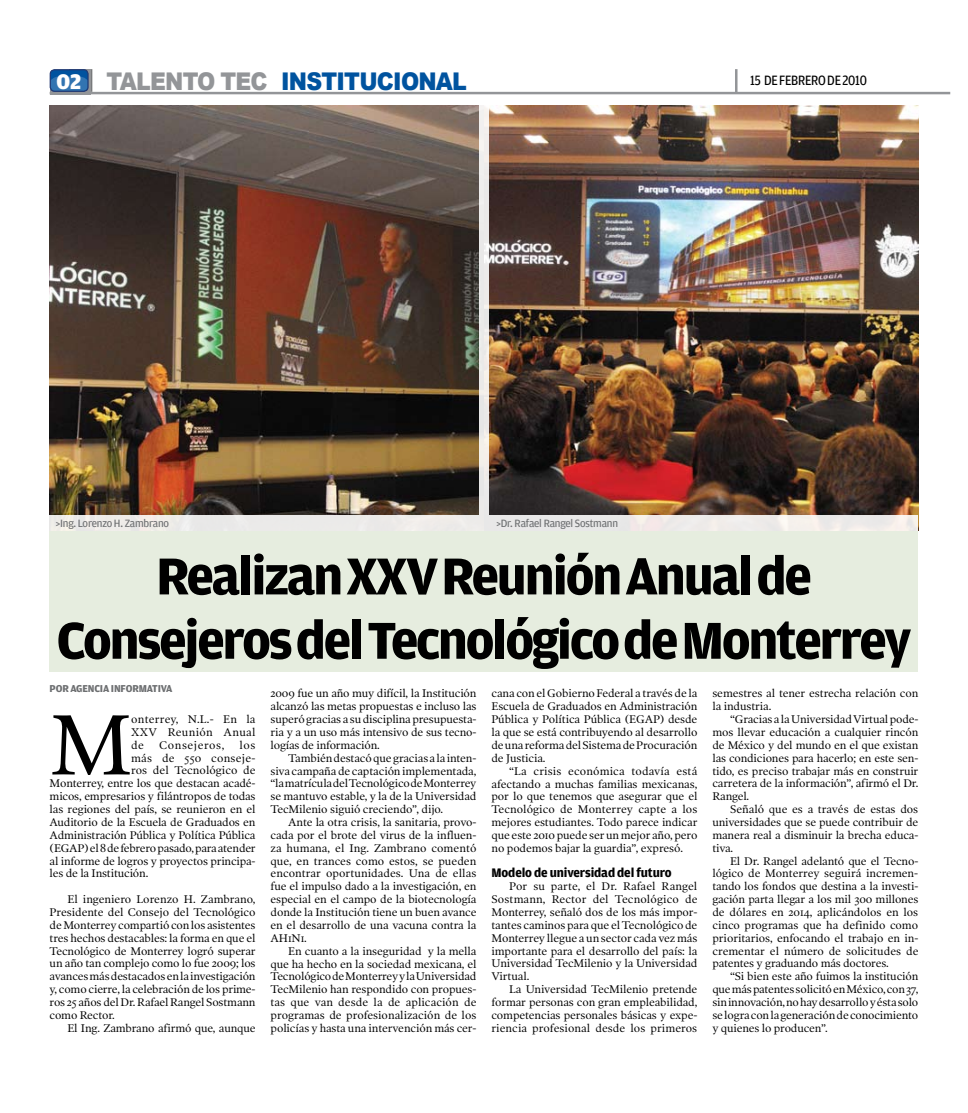
<style>
.page{position:relative;width:968px;height:1113px;background:#fff}
.page>*{position:absolute;margin:0;border:0;box-sizing:border-box;transform-origin:0 0}
.t1{font:86.38px "Poynter OS Text One";color:#000}
.t2{font:700 55px/64.2px "Amplitude";letter-spacing:-.04em;color:#000;text-align:center}
.t3{font:900 24.38px "Arial";letter-spacing:-.035em;color:#00539f;scale:.9 1}
.t4{font:900 24.38px "Arial";letter-spacing:-.035em;color:#939598;scale:.9 1}
.t5{font:14.38px "Amplitude";letter-spacing:-.015em;color:#000;scale:.9 1}
.t6{font:700 13.12px "Amplitude";letter-spacing:-.01em;color:#000}
.t7{font:11.25px/12.9px "Poynter OS Text One";letter-spacing:-.015em;color:#000;text-align:justify}
.t8{font:11.25px "Amplitude";letter-spacing:-.015em;color:#6d6f71}
.t9{font:11.25px "Poynter OS Text One";letter-spacing:.025em;color:#000}
.t10{font:11.25px "Poynter OS Text One";letter-spacing:.05em;color:#000}
.t11{font:700 10.62px "Amplitude";letter-spacing:-.015em;color:#6d6f71}
.s1{font-family:"Amplitude";font-size:22.5px;color:#fff}
</style>
<div class="page">
<div style="left:50px;top:75px;width:22px;height:19px;background:#8c9096"></div>
<hr style="left:50px;top:92px;width:900px;height:2px;background:#939598">
<hr style="left:735px;top:69px;width:2px;height:24px;background:#939598">
<div style="left:50px;top:69px;width:39px;height:23px;border:1px solid #223a74;border-radius:4px"></div>
<svg style="left:51px;top:69px;width:41px;height:23px"></svg>
<div style="left:50px;top:530px;width:868px;height:141px;background:#e6eddf"></div>
<img style="left:50px;top:106px;width:868px;height:409px">
<div style="left:50px;top:515px;width:868px;height:15px;background:#eceae9"></div>
<div style="left:479px;top:106px;width:9px;height:409px;background:#eceae9"></div>
<h3 class="t4" style="left:57px;top:68px;width:236px"><span class="s1">02</span> TALENTO TEC</h3>
<p class="t5" style="left:750px;top:72px;width:131px">15 DE FEBRERO DE 2010</p>
<h3 class="t3" style="left:281px;top:68px;width:208px">INSTITUCIONAL</h3>
<p class="t8" style="left:56px;top:517px;width:115px">&gt;Ing. Lorenzo H. Zambrano</p>
<p class="t8" style="left:496px;top:517px;width:123px">&gt;Dr. Rafael Rangel Sostmann</p>
<h2 class="t2" style="left:57px;top:544px;width:855px">Realizan XXV Reunión Anual de<br>Consejeros del Tecnológico de Monterrey</h2>
<p class="t11" style="left:50px;top:683px;width:124px">POR AGENCIA INFORMATIVA</p>
<h1 class="t1" style="left:50px;top:691px;width:84px">M</h1>
<p class="t7" style="left:131px;top:712px;width:126px">onterrey, N.L.- En la XXV Reunión Anual de</p>
<p class="t10" style="left:159px;top:738px;width:67px">Consejeros,</p>
<p class="t7" style="left:239px;top:738px;width:17px">los</p>
<p class="t9" style="left:131px;top:751px;width:126px">más de 550 conseje-</p>
<p class="t7" style="left:131px;top:764px;width:126px">ros del Tecnológico de</p>
<p class="t7" style="left:50px;top:776px;width:207px">Monterrey, entre los que destacan acadé-</p>
<p class="t7" style="left:50px;top:789px;width:207px">micos, empresarios y filántropos de todas</p>
<p class="t7" style="left:50px;top:802px;width:207px">las regiones del país, se reunieron en el</p>
<p class="t7" style="left:50px;top:815px;width:207px">Auditorio de la Escuela de Graduados en</p>
<p class="t7" style="left:50px;top:828px;width:207px">Administración Pública y Política Pública</p>
<p class="t7" style="left:50px;top:841px;width:207px">(EGAP) el 8 de febrero pasado, para atender</p>
<p class="t7" style="left:50px;top:854px;width:207px">al informe de logros y proyectos principa-</p>
<p class="t7" style="left:50px;top:866px;width:100px">les de la Institución.</p>
<p class="t7" style="left:50px;top:892px;width:207px;text-indent:18px">El ingeniero Lorenzo H. Zambrano, Presidente del Consejo del Tecnológico de Monterrey compartió con los asistentes tres hechos destacables: la forma en que el Tecnológico de Monterrey logró superar un año tan complejo como lo fue 2009; los avances más destacados en la investigación y, como cierre, la celebración de los prime&shy;ros 25 años del Dr. Rafael Rangel Sostmann como Rector.</p>
<p class="t7" style="left:67px;top:1021px;width:190px">El Ing. Zambrano afirmó que, aunque</p>
<p class="t7" style="left:270px;top:687px;width:207px">2009 fue un año muy difícil, la Institución alcanzó las metas propuestas e incluso las superó gracias a su disciplina presupuesta&shy;ria y a un uso más intensivo de sus tecno&shy;logías de información.</p>
<p class="t7" style="left:270px;top:751px;width:207px;text-indent:18px">También destacó que gracias a la inten&shy;siva campaña de captación implementada, “la matrícula del Tecnológico de Monterrey se mantuvo estable, y la de la Universidad TecMilenio siguió creciendo”, dijo.</p>
<p class="t7" style="left:270px;top:815px;width:207px;text-indent:18px">Ante la otra crisis, la sanitaria, provo&shy;cada por el brote del virus de la influen&shy;za humana, el Ing. Zambrano comentó que, en trances como estos, se pueden encontrar oportunidades. Una de ellas fue el impulso dado a la investigación, en especial en el campo de la biotecnología donde la Institución tiene un buen avance en el desarrollo de una vacuna contra la AH1N1.</p>
<p class="t7" style="left:270px;top:944px;width:207px;text-indent:18px">En cuanto a la inseguridad y la mella que ha hecho en la sociedad mexicana, el Tecnológico de Monterrey y la Universidad TecMilenio han respondido con propues&shy;tas que van desde la de aplicación de programas de profesionalización de los policías y hasta una intervención más cer-</p>
<p class="t7" style="left:491px;top:687px;width:207px">cana con el Gobierno Federal a través de la Escuela de Graduados en Administración Pública y Política Pública (EGAP) desde la que se está contribuyendo al desarrollo de una reforma del Sistema de Procuración de Justicia.</p>
<p class="t7" style="left:491px;top:764px;width:207px;text-indent:18px">“La crisis económica todavía está afectando a muchas familias mexicanas, por lo que tenemos que asegurar que el Tecnológico de Monterrey capte a los mejores estudiantes. Todo parece indicar que este 2010 puede ser un mejor año, pero no podemos bajar la guardia”, expresó.</p>
<p class="t6" style="left:491px;top:865px;width:182px">Modelo de universidad del futuro</p>
<p class="t7" style="left:491px;top:879px;width:207px;text-indent:18px">Por su parte, el Dr. Rafael Rangel Sostmann, Rector del Tecnológico de Monterrey, señaló dos de los más impor&shy;tantes caminos para que el Tecnológico de Monterrey llegue a un sector cada vez más importante para el desarrollo del país: la Universidad TecMilenio y la Universidad Virtual.</p>
<p class="t7" style="left:491px;top:982px;width:207px;text-indent:18px">La Universidad TecMilenio pretende formar personas con gran empleabilidad, competencias personales básicas y expe&shy;riencia profesional desde los primeros</p>
<p class="t7" style="left:712px;top:686px;width:207px">semestres al tener estrecha relación con la industria.</p>
<p class="t7" style="left:712px;top:712px;width:207px;text-indent:18px">“Gracias a la Universidad Virtual pode&shy;mos llevar educación a cualquier rincón de México y del mundo en el que existan las condiciones para hacerlo; en este sen&shy;tido, es preciso trabajar más en construir carretera de la información”, afirmó el Dr.<br>Rangel.</p>
<p class="t7" style="left:712px;top:802px;width:207px;text-indent:18px">Señaló que es a través de estas dos universidades que se puede contribuir de manera real a disminuir la brecha educa&shy;tiva.</p>
<p class="t7" style="left:712px;top:854px;width:207px;text-indent:18px">El Dr. Rangel adelantó que el Tecno&shy;lógico de Monterrey seguirá incremen&shy;tando los fondos que destina a la investi&shy;gación parta llegar a los mil 300 millones de dólares en 2014, aplicándolos en los cinco programas que ha definido como prioritarios, enfocando el trabajo en in&shy;crementar el número de solicitudes de patentes y graduando más doctores.</p>
<p class="t7" style="left:712px;top:969px;width:207px;text-indent:18px">“Si bien este año fuimos la institución que más patentes solicitó en México, con 37, sin innovación, no hay desarrollo y ésta solo se logra con la generación de conocimiento y quienes lo producen”.</p>
</div>
